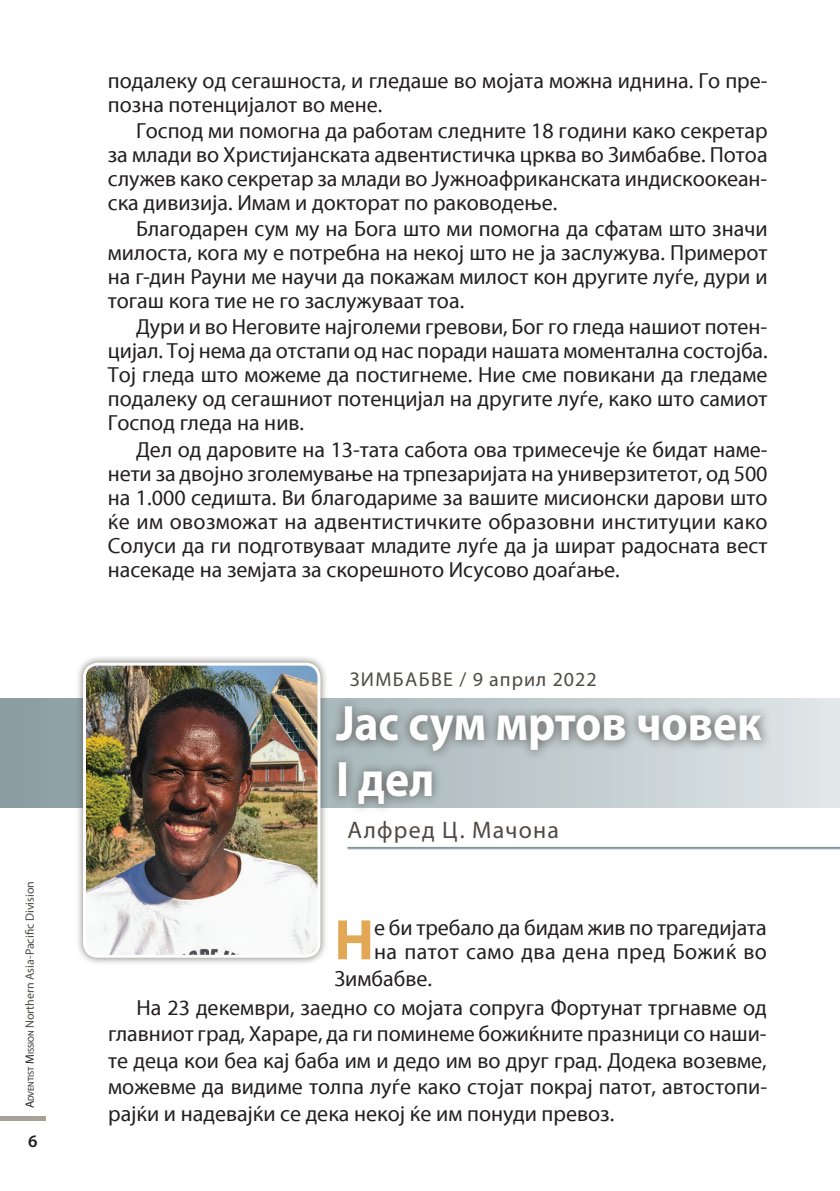
<style>
.page{position:relative;width:840px;height:1191px;background:#fff}
.page>*{position:absolute;margin:0;border:0;box-sizing:border-box;transform-origin:0 0}
.t1{font:700 57.6px "Myri";color:#e2a855}
.t2{font:700 50px/56px "Myriad Pro";color:#fff;scale:.91 1}
.t3{font:24px "Myriad Pro";letter-spacing:.05em;color:#4f4a46}
.t4{font:22px/24px "Myri";color:#231f20;text-align:justify}
.t5{font:20px "Myriad Pro";letter-spacing:.06em;color:#4f4a46}
.t6{font:600 17.6px "Myriad Pro";color:#231f20}
.t7{font:12px "Myriad Pro";color:#4f4a46}
.s1{color:#231f20}
.s2{font-size:8.4px;color:#231f20}
</style>
<div class="page">
<div style="left:0;top:1116px;width:46px;height:5px;background:#a9a098"></div>
<svg style="left:0;top:699px;width:839px;height:108px;background:#b3c0c3"></svg>
<div style="left:325px;top:696px;width:446px;height:118px;background:#4f4a46;opacity:.88"></div>
<hr style="left:347px;top:847px;width:492px;height:1px;background:#778d91">
<hr style="left:347px;top:848px;width:492px;height:1px;background:#778d91">
<div style="left:75px;top:655px;width:253px;height:310px;background:#4f4a46;opacity:.75"></div>
<img style="left:84px;top:664px;width:235px;height:292px">
<div style="left:83px;top:662px;width:237px;height:295px;border:3px solid #fff;border-radius:13px"></div>
<p class="t7" style="left:22px;top:1108px;width:229px;rotate:-90deg"><span class="s1">A</span><span class="s2">dventist</span> <span class="s1">M</span><span class="s2">ission</span> Northern Asia-Pacific Division</p>
<p class="t6" style="left:28px;top:1130px;width:11px">6</p>
<p class="t4" style="left:108px;top:69px;width:661px">подалеку од сегашноста, и гледаше во мојата можна иднина. Го пре&shy;позна потенцијалот во мене.</p>
<p class="t4" style="left:108px;top:119px;width:661px;text-indent:28px">Господ ми помогна да работам следните 18 години како секретар за млади во Христијанската адвентистичка црква во Зимбабве. Потоа служев како секретар за млади во Јужноафриканската индискоокеан&shy;ска дивизија. Имам и докторат по раководење.</p>
<p class="t4" style="left:108px;top:217px;width:661px;text-indent:28px">Благодарен сум му на Бога што ми помогна да сфатам што значи милоста, кога му е потребна на некој што не ја заслужува. Примерот на г-дин Рауни ме научи да покажам милост кон другите луѓе, дури и тогаш кога тие не го заслужуваат тоа.</p>
<p class="t4" style="left:108px;top:315px;width:661px;text-indent:28px">Дури и во Неговите најголеми гревови, Бог го гледа нашиот потен&shy;цијал. Тој нема да отстапи од нас поради нашата моментална состојба.<br>Тој гледа што можеме да постигнеме. Ние сме повикани да гледаме подалеку од сегашниот потенцијал на другите луѓе, како што самиот Господ гледа на нив.</p>
<p class="t4" style="left:108px;top:438px;width:661px;text-indent:28px">Дел од даровите на 13-тата сабота ова тримесечје ќе бидат наме&shy;нети за двојно зголемување на трпезаријата на универзитетот, од 500 на 1.000 седишта. Ви благодариме за вашите мисионски дарови што ќе им овозможат на адвентистичките образовни институции како Солуси да ги подготвуваат младите луѓе да ја шират радосната вест насекаде на земјата за скорешното Исусово доаѓање.</p>
<p class="t5" style="left:349px;top:667px;width:248px">ЗИМБАБВЕ / 9 април 2022</p>
<h2 class="t2" style="left:336px;top:694px;width:468px">Јас сум мртов човек<br>I дел</h2>
<p class="t3" style="left:347px;top:814px;width:213px">Алфред Ц. Мачона</p>
<h1 class="t1" style="left:334px;top:907px;width:41px">Н</h1>
<p class="t4" style="left:374px;top:916px;width:394px">е би требало да бидам жив по трагедијата на патот само два дена пред Божиќ во</p>
<p class="t4" style="left:136px;top:964px;width:631px;line-height:28.8px;text-indent:198px">Зимбабве.<br>На 23 декември, заедно со мојата сопруга Фортунат тргнавме од</p>
<p class="t4" style="left:108px;top:1021px;width:660px;line-height:26.6px">главниот град, Хараре, да ги поминеме божиќните празници со наши&shy;те деца кои беа кај баба им и дедо им во друг град. Додека возевме, можевме да видиме толпа луѓе како стојат покрај патот, автостопи&shy;рајќи и надевајќи се дека некој ќе им понуди превоз.</p>
</div>
